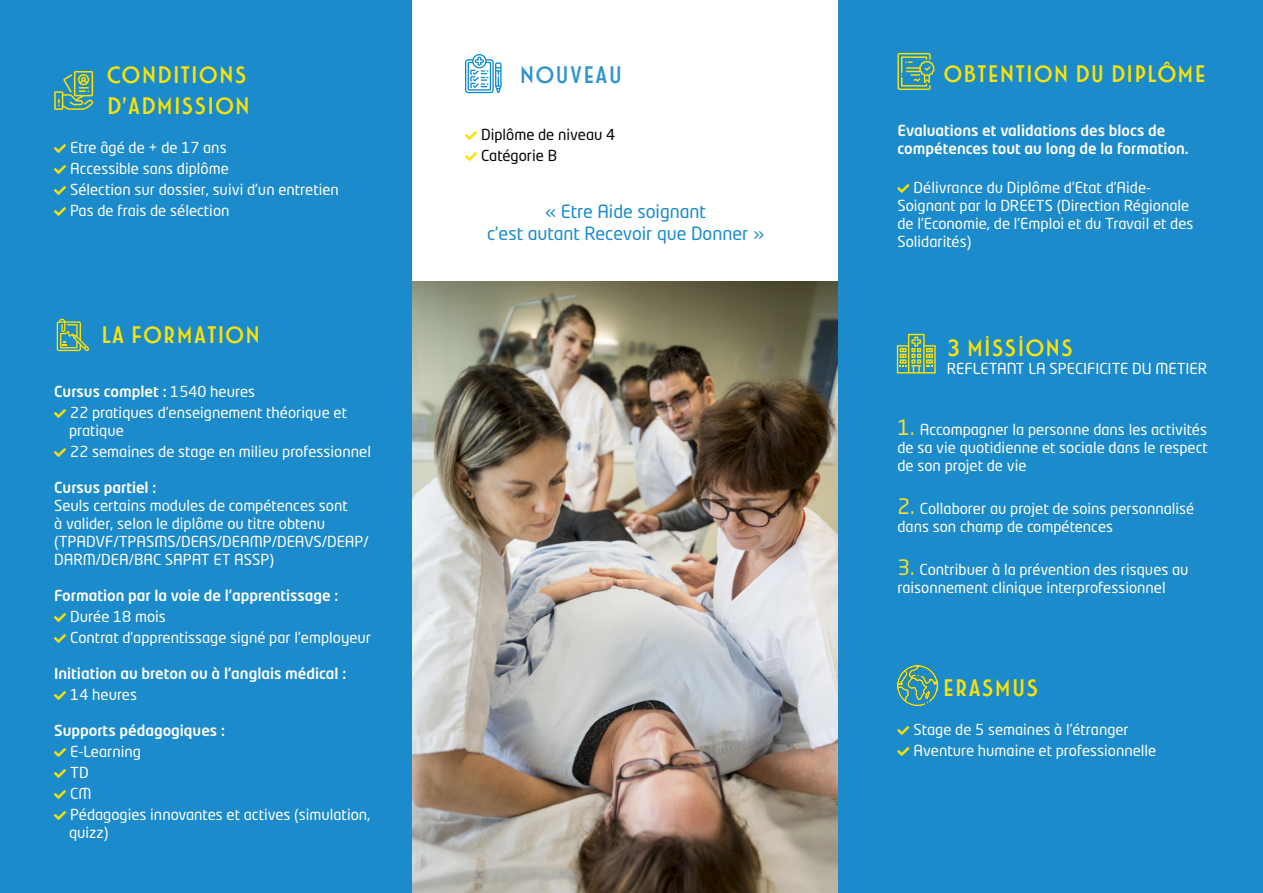
<style>
.page{position:relative;width:1263px;height:893px;background:#1b8bcb}
.page>*{position:absolute;margin:0;border:0;box-sizing:border-box;transform-origin:0 0}
.Titre_chapitre_CHRU{font:25.5px "FIATADVERT01 A";color:#fbe304}
.Paragraphe_CHRU{font:25.5px "FIATADVERT01 A";color:#fbe304}
.Paragraphe_CHRU-2{font:25.5px "FIATADVERT01 A";color:#3195d1}
.Paragraphe_CHRU-3{font:18px/21.6px "Neo Tech Std";color:#1b8bcb;text-align:center}
.Paragraphe_CHRU-4{font:15px/18px "Neo Tech Std";color:#fff}
.Paragraphe_CHRU-5{font:500 15px/18px "Neo Tech Std";color:#fff}
.Paragraphe_CHRU-6{font:15px "Neo Tech Std";color:#040503}
.s1{font-weight:400}
.s2{font-size:21px;color:#f8e12a}
</style>
<div class="page">
<div style="left:412px;top:0;width:426px;height:893px;background:#fff"></div>
<svg style="left:897px;top:53px;width:38px;height:37px"></svg>
<img style="left:412px;top:282px;width:426px;height:611px">
<svg style="left:57px;top:319px;width:32px;height:32px"></svg>
<svg style="left:465px;top:54px;width:37px;height:39px"></svg>
<svg style="left:54px;top:71px;width:39px;height:39px"></svg>
<svg style="left:897px;top:334px;width:39px;height:40px"></svg>
<img style="left:897px;top:666px;width:40px;height:40px">
<p class="Titre_chapitre_CHRU" style="left:106px;top:63px;width:142px">CONDITIONS</p>
<p class="Titre_chapitre_CHRU" style="left:106px;top:93px;width:146px">D’ADMISSION</p>
<p class="Paragraphe_CHRU-4" style="left:70px;top:138px;width:158px">Etre âgé de + de 17 ans</p>
<p class="Paragraphe_CHRU-4" style="left:70px;top:159px;width:160px">Accessible sans diplôme</p>
<p class="Paragraphe_CHRU-4" style="left:70px;top:178px;width:270px;line-height:21px">Sélection sur dossier, suivi d’un entretien<br>Pas de frais de sélection</p>
<p class="Titre_chapitre_CHRU" style="left:101px;top:322px;width:161px">LA FORMATION</p>
<p class="Paragraphe_CHRU-5" style="left:54px;top:382px;width:202px">Cursus complet : <span class="s1">1540 heures</span></p>
<p class="Paragraphe_CHRU-4" style="left:69px;top:403px;width:279px">22 pratiques d’enseignement théorique et pratique</p>
<p class="Paragraphe_CHRU-4" style="left:70px;top:442px;width:302px">22 semaines de stage en milieu professionnel</p>
<p class="Paragraphe_CHRU-5" style="left:54px;top:478px;width:104px">Cursus partiel :</p>
<p class="Paragraphe_CHRU-4" style="left:54px;top:496px;width:316px">Seuls certains modules de compétences sont<br>à valider, selon le diplôme ou titre obtenu (TPADVF/TPASMS/DEAS/DEAMP/DEAVS/DEAP/ DARM/DEA/BAC SAPAT ET ASSP)</p>
<p class="Paragraphe_CHRU-5" style="left:54px;top:586px;width:286px">Formation par la voie de l’apprentissage :</p>
<p class="Paragraphe_CHRU-4" style="left:70px;top:607px;width:97px">Durée 18 mois</p>
<p class="Paragraphe_CHRU-4" style="left:70px;top:628px;width:302px">Contrat d’apprentissage signé par l’employeur</p>
<p class="Paragraphe_CHRU-5" style="left:54px;top:664px;width:294px">Initiation au breton ou à l’anglais médical :</p>
<p class="Paragraphe_CHRU-4" style="left:70px;top:685px;width:68px">14 heures</p>
<p class="Paragraphe_CHRU-5" style="left:54px;top:721px;width:172px">Supports pédagogiques :</p>
<p class="Paragraphe_CHRU-4" style="left:70px;top:742px;width:72px">E-Learning</p>
<p class="Paragraphe_CHRU-4" style="left:70px;top:763px;width:20px">TD</p>
<p class="Paragraphe_CHRU-4" style="left:70px;top:784px;width:23px">CM</p>
<p class="Paragraphe_CHRU-4" style="left:69px;top:805px;width:303px">Pédagogies innovantes et actives (simulation, quizz)</p>
<p class="Paragraphe_CHRU-2" style="left:519px;top:62px;width:105px">NOUVEAU</p>
<p class="Paragraphe_CHRU-6" style="left:481px;top:125px;width:136px">Diplôme de niveau 4</p>
<p class="Paragraphe_CHRU-6" style="left:481px;top:146px;width:77px">Catégorie B</p>
<p class="Paragraphe_CHRU-3" style="left:487px;top:201px;width:279px">« Etre Aide soignant<br>c’est autant Recevoir que Donner »</p>
<p class="Titre_chapitre_CHRU" style="left:943px;top:62px;width:265px">OBTENTION DU DIPLÔME</p>
<p class="Paragraphe_CHRU-5" style="left:897px;top:121px;width:293px">Evaluations et validations des blocs de compétences tout au long de la formation.</p>
<p class="Paragraphe_CHRU-4" style="left:897px;top:179px;width:297px;text-indent:16px">Délivrance du Diplôme d’Etat d’Aide-Soignant par la DREETS (Direction Régionale de l’Economie, de l’Emploi et du Travail et des Solidarités)</p>
<p class="Paragraphe_CHRU" style="left:947px;top:335px;width:128px">3 MISSIONS</p>
<p class="Paragraphe_CHRU-4" style="left:947px;top:359px;width:262px">REFLETANT LA SPECIFICITE DU METIER</p>
<p class="Paragraphe_CHRU-4" style="left:897px;top:420px;width:312px;text-align:justify"><span class="s2">1.</span> Accompagner la personne dans les activités de sa vie quotidienne et sociale dans le respect de son projet de vie</p>
<p class="Paragraphe_CHRU-4" style="left:897px;top:499px;width:298px"><span class="s2">2.</span> Collaborer au projet de soins personnalisé dans son champ de compétences</p>
<p class="Paragraphe_CHRU-4" style="left:897px;top:560px;width:293px"><span class="s2">3.</span> Contribuer à la prévention des risques au raisonnement clinique interprofessionnel</p>
<p class="Paragraphe_CHRU" style="left:942px;top:675px;width:98px">ERASMUS</p>
<p class="Paragraphe_CHRU-4" style="left:913px;top:720px;width:217px">Stage de 5 semaines à l’étranger</p>
<p class="Paragraphe_CHRU-4" style="left:913px;top:741px;width:244px">Aventure humaine et professionnelle</p>
</div>
